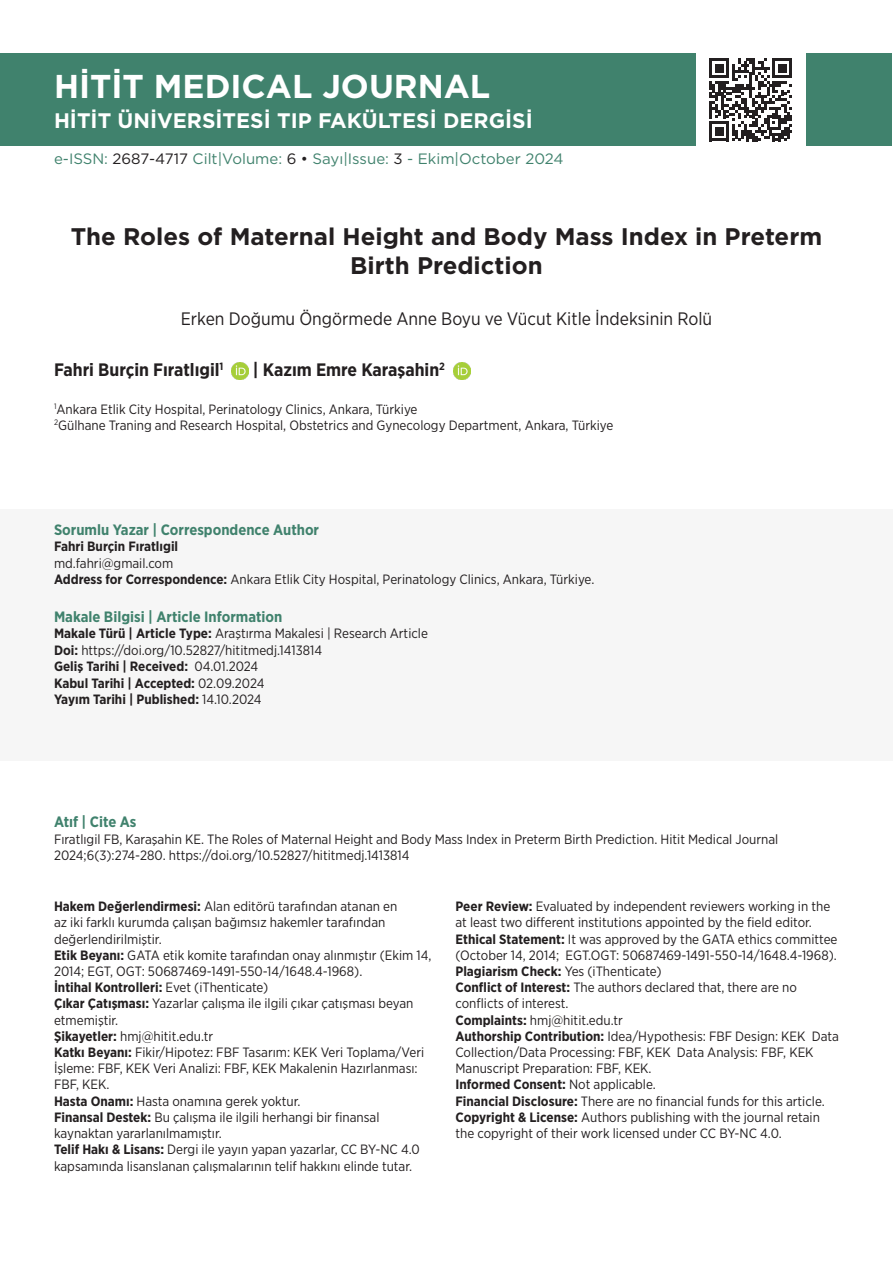
<style>
.page{position:relative;width:893px;height:1263px;background:#fff}
.page>*{position:absolute;margin:0;border:0;box-sizing:border-box;transform-origin:0 0}
.t1{font:700 33px "Gotham";color:#fff}
.t2{font:700 24px/28.8px "Gotham";color:#231f20;text-align:center}
.t3{font:700 21px "Gotham";color:#fff}
.t4{font:18px "Gotham Narrow";color:#231f20}
.t5{font:700 18px "Gotham Narrow";color:#231f20}
.t6{font:700 15px "Gotham Narrow";color:#40826d}
.t7{font:15px "Gotham";color:#40826d}
.t8{font:13.5px/16.2px "Gotham Narrow";color:#231f20}
.t9{font:700 13.5px "Gotham Narrow";color:#231f20}
.s1{color:#231f20}
.s2{font-weight:700}
.s3{font-weight:400}
</style>
<div class="page">
<div style="left:1px;top:54px;width:891px;height:92px;background:#40826d"></div>
<img style="left:232px;top:362px;width:17px;height:17px">
<img style="left:453px;top:362px;width:17px;height:17px">
<div style="left:0;top:509px;width:893px;height:252px;background:#f6f6f6"></div>
<div style="left:696px;top:45px;width:109px;height:109px;background:#fff"></div>
<svg style="left:709px;top:58px;width:83px;height:83px"></svg>
<p class="t1" style="left:54px;top:64px;width:438px">HİTİT MEDICAL JOURNAL</p>
<p class="t3" style="left:54px;top:106px;width:480px">HİTİT ÜNİVERSİTESİ TIP FAKÜLTESİ DERGİSİ</p>
<p class="t7" style="left:54px;top:149px;width:511px">e-ISSN: <span class="s1">2687-4717</span> Cilt|Volume: <span class="s1">6 •</span> Sayı|Issue: <span class="s1">3</span> - Ekim|October 2024</p>
<p class="t2" style="left:71px;top:222px;width:753px">The Roles of Maternal Height and Body Mass Index in Preterm<br>Birth Prediction</p>
<p class="t4" style="left:181px;top:307px;width:533px">Erken Doğumu Öngörmede Anne Boyu ve Vücut Kitle İndeksinin Rolü</p>
<p class="t5" style="left:54px;top:358px;width:171px">Fahri Burçin Fıratlıgil<sup>1</sup></p>
<p class="t5" style="left:253px;top:358px;width:193px">| Kazım Emre Karaşahin<sup>2</sup></p>
<p class="t8" style="left:54px;top:400px;width:365px"><sup>1</sup>Ankara Etlik City Hospital, Perinatology Clinics, Ankara, Türkiye</p>
<p class="t8" style="left:54px;top:417px;width:561px"><sup>2</sup>Gülhane Traning and Research Hospital, Obstetrics and Gynecology Department, Ankara, Türkiye</p>
<p class="t6" style="left:54px;top:520px;width:267px">Sorumlu Yazar | Correspondence Author</p>
<p class="t9" style="left:54px;top:538px;width:126px">Fahri Burçin Fıratlıgil</p>
<p class="t8" style="left:54px;top:554px;width:121px">md.fahri@gmail.com</p>
<p class="t8" style="left:54px;top:571px;width:542px"><span class="s2">Address for Correspondence:</span> Ankara Etlik City Hospital, Perinatology Clinics, Ankara, Türkiye.</p>
<p class="t6" style="left:54px;top:607px;width:230px">Makale Bilgisi | Article Information</p>
<p class="t8" style="left:54px;top:625px;width:375px"><span class="s2">Makale Türü | Article Type:</span> Araştırma Makalesi | Research Article</p>
<p class="t8" style="left:54px;top:641px;width:270px"><span class="s2">Doi:</span> https://doi.org/10.52827/hititmedj.1413814</p>
<p class="t9" style="left:54px;top:658px;width:206px">Geliş Tarihi | Received: <span class="s3">04.01.2024</span></p>
<p class="t9" style="left:54px;top:674px;width:212px">Kabul Tarihi | Accepted: <span class="s3">02.09.2024</span></p>
<p class="t9" style="left:54px;top:691px;width:209px">Yayım Tarihi | Published: <span class="s3">14.10.2024</span></p>
<p class="t6" style="left:54px;top:812px;width:84px">Atıf | Cite As</p>
<p class="t8" style="left:54px;top:830px;width:726px">Fıratlıgil FB, Karaşahin KE. The Roles of Maternal Height and Body Mass Index in Preterm Birth Prediction. Hitit Medical Journal<br>2024;6(3):274-280. https://doi.org/10.52827/hititmedj.1413814</p>
<p class="t8" style="left:54px;top:898px;width:345px"><span class="s2">Hakem Değerlendirmesi:</span> Alan editörü tarafından atanan en az iki farklı kurumda çalışan bağımsız hakemler tarafından değerlendirilmiştir.</p>
<p class="t8" style="left:54px;top:947px;width:379px"><span class="s2">Etik Beyanı:</span> GATA etik komite tarafından onay alınmıştır (Ekim 14,<br>2014; EGT, OGT: 50687469-1491-550-14/1648.4-1968).</p>
<p class="t9" style="left:54px;top:979px;width:216px">İntihal Kontrolleri: <span class="s3">Evet (iThenticate)</span></p>
<p class="t8" style="left:54px;top:995px;width:361px"><span class="s2">Çıkar Çatışması:</span> Yazarlar çalışma ile ilgili çıkar çatışması beyan etmemiştir.</p>
<p class="t8" style="left:54px;top:1028px;width:161px"><span class="s2">Şikayetler:</span> hmj@hitit.edu.tr</p>
<p class="t8" style="left:54px;top:1044px;width:372px"><span class="s2">Katkı Beyanı:</span> Fikir/Hipotez: FBF Tasarım: KEK Veri Toplama/Veri<br>İşleme: FBF, KEK Veri Analizi: FBF, KEK Makalenin Hazırlanması:<br>FBF, KEK.</p>
<p class="t8" style="left:54px;top:1092px;width:248px"><span class="s2">Hasta Onamı:</span> Hasta onamına gerek yoktur.</p>
<p class="t8" style="left:54px;top:1109px;width:327px"><span class="s2">Finansal Destek:</span> Bu çalışma ile ilgili herhangi bir finansal kaynaktan yararlanılmamıştır.</p>
<p class="t8" style="left:54px;top:1141px;width:367px"><span class="s2">Telif Hakı &amp; Lisans:</span> Dergi ile yayın yapan yazarlar, CC BY-NC 4.0 kapsamında lisanslanan çalışmalarının telif hakkını elinde tutar.</p>
<p class="t8" style="left:455px;top:898px;width:376px"><span class="s2">Peer Review:</span> Evaluated by independent reviewers working in the at least two different institutions appointed by the field editor.</p>
<p class="t8" style="left:455px;top:930px;width:384px"><span class="s2">Ethical Statement:</span> It was approved by the GATA ethics committee (October 14, 2014; EGT.OGT: 50687469-1491-550-14/1648.4-1968).</p>
<p class="t9" style="left:455px;top:963px;width:208px">Plagiarism Check: <span class="s3">Yes (iThenticate)</span></p>
<p class="t8" style="left:455px;top:979px;width:343px"><span class="s2">Conflict of Interest:</span> The authors declared that, there are no conflicts of interest.</p>
<p class="t8" style="left:455px;top:1011px;width:169px"><span class="s2">Complaints:</span> hmj@hitit.edu.tr</p>
<p class="t8" style="left:455px;top:1028px;width:385px"><span class="s2">Authorship Contribution:</span> Idea/Hypothesis: FBF Design: KEK Data<br>Collection/Data Processing: FBF, KEK Data Analysis: FBF, KEK<br>Manuscript Preparation: FBF, KEK.</p>
<p class="t9" style="left:455px;top:1076px;width:202px">Informed Consent: <span class="s3">Not applicable.</span></p>
<p class="t8" style="left:455px;top:1092px;width:371px"><span class="s2">Financial Disclosure:</span> There are no financial funds for this article.</p>
<p class="t8" style="left:455px;top:1109px;width:366px"><span class="s2">Copyright &amp; License:</span> Authors publishing with the journal retain the copyright of their work licensed under CC BY-NC 4.0.</p>
</div>
